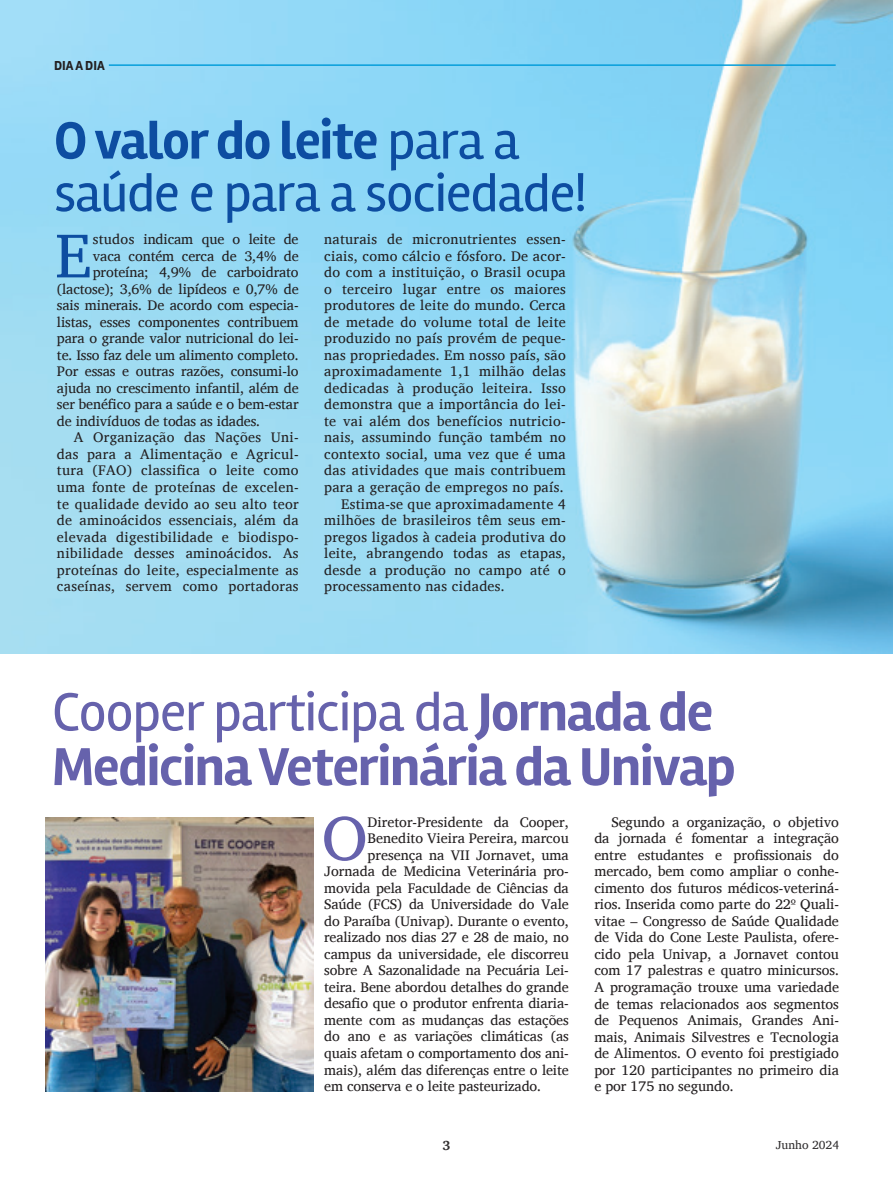
<style>
.page{position:relative;width:893px;height:1191px;background:#fff}
.page>*{position:absolute;margin:0;border:0;box-sizing:border-box;transform-origin:0 0}
.t1{font:63.45px "Charis SIL";color:#6662ac}
.t2{font:63.45px "Charis SIL";color:#0d4da1}
.t3{font:700 55.2px/54.8px "Rambla";letter-spacing:-.02em;color:#6662ac}
.t4{font:54px/52.3px "Rambla";letter-spacing:-.02em;color:#0d4da1}
.t5{font:14.25px/16.5px "Charis SIL";letter-spacing:.02em;color:#231f20;text-align:justify}
.t6{font:14.25px "Charis SIL";letter-spacing:-.01em;color:#231f20}
.t7{font:14.25px "Charis SIL";color:#231f20}
.t8{font:700 13.5px "Rambla";color:#231f20}
.t9{font:700 13.5px "Charis SIL";color:#312f30}
.t10{font:12px "Charis SIL";color:#312f30}
.s1{font-weight:700}
.s2{font-weight:400}
</style>
<div class="page">
<img style="left:0;top:0;width:893px;height:654px">
<hr style="left:109px;top:64px;width:727px;height:2px;background:#069edb">
<img style="left:46px;top:817px;width:267px;height:275px">
<p class="t8" style="left:54px;top:58px;width:52px">DIA A DIA</p>
<h3 class="t4" style="left:54px;top:114px;width:534px"><span class="s1">O valor do leite</span> para a saúde e para a sociedade!</h3>
<p class="t5" style="left:324px;top:231px;width:243px">naturais de micronutrientes essen-</p>
<p class="t5" style="left:324px;top:248px;width:243px">ciais, como cálcio e fósforo. De acor-</p>
<p class="t5" style="left:324px;top:264px;width:243px">do com a instituição, o Brasil ocupa</p>
<p class="t5" style="left:324px;top:281px;width:243px">o terceiro lugar entre os maiores</p>
<p class="t5" style="left:324px;top:297px;width:243px">produtores de leite do mundo. Cerca</p>
<p class="t5" style="left:324px;top:314px;width:243px">de metade do volume total de leite</p>
<p class="t5" style="left:324px;top:330px;width:243px">produzido no país provém de peque-</p>
<p class="t5" style="left:324px;top:347px;width:243px">nas propriedades. Em nosso país, são</p>
<p class="t5" style="left:324px;top:363px;width:243px">aproximadamente 1,1 milhão delas</p>
<p class="t5" style="left:324px;top:380px;width:243px">dedicadas à produção leiteira. Isso</p>
<p class="t5" style="left:324px;top:396px;width:243px">demonstra que a importância do lei-</p>
<p class="t5" style="left:324px;top:413px;width:243px">te vai além dos benefícios nutricio-</p>
<p class="t5" style="left:324px;top:429px;width:243px">nais, assumindo função também no</p>
<p class="t5" style="left:324px;top:446px;width:243px">contexto social, uma vez que é uma</p>
<p class="t5" style="left:324px;top:462px;width:243px">das atividades que mais contribuem</p>
<p class="t5" style="left:324px;top:479px;width:241px">para a geração de empregos no país.</p>
<p class="t5" style="left:341px;top:495px;width:226px">Estima-se que aproximadamente 4</p>
<p class="t5" style="left:324px;top:512px;width:243px">milhões de brasileiros têm seus em-</p>
<p class="t5" style="left:324px;top:528px;width:243px">pregos ligados à cadeia produtiva do</p>
<p class="t5" style="left:324px;top:545px;width:243px">leite, abrangendo todas as etapas,</p>
<p class="t5" style="left:324px;top:561px;width:243px">desde a produção no campo até o</p>
<p class="t5" style="left:324px;top:578px;width:182px">processamento nas cidades.</p>
<h1 class="t2" style="left:55px;top:218px;width:38px">E</h1>
<p class="t6" style="left:93px;top:231px;width:207px">studos indicam que o leite de</p>
<p class="t6" style="left:93px;top:248px;width:207px">vaca contém cerca de 3,4% de</p>
<p class="t6" style="left:93px;top:264px;width:207px">proteína; 4,9% de carboidrato</p>
<p class="t6" style="left:57px;top:281px;width:243px">(lactose); 3,6% de lipídeos e 0,7% de</p>
<p class="t6" style="left:57px;top:297px;width:243px">sais minerais. De acordo com especia-</p>
<p class="t6" style="left:57px;top:314px;width:243px">listas, esses componentes contribuem</p>
<p class="t6" style="left:57px;top:330px;width:243px">para o grande valor nutricional do lei-</p>
<p class="t6" style="left:57px;top:347px;width:243px">te. Isso faz dele um alimento completo.</p>
<p class="t6" style="left:57px;top:363px;width:243px">Por essas e outras razões, consumi-lo</p>
<p class="t6" style="left:57px;top:380px;width:243px">ajuda no crescimento infantil, além de</p>
<p class="t6" style="left:57px;top:396px;width:243px">ser benéfico para a saúde e o bem-estar</p>
<p class="t6" style="left:57px;top:413px;width:205px">de indivíduos de todas as idades.</p>
<p class="t5" style="left:74px;top:429px;width:226px">A Organização das Nações Uni-</p>
<p class="t5" style="left:57px;top:446px;width:243px">das para a Alimentação e Agricul-</p>
<p class="t5" style="left:57px;top:462px;width:243px">tura (FAO) classifica o leite como</p>
<p class="t5" style="left:57px;top:479px;width:243px">uma fonte de proteínas de excelen-</p>
<p class="t5" style="left:57px;top:495px;width:243px">te qualidade devido ao seu alto teor</p>
<p class="t5" style="left:57px;top:512px;width:243px">de aminoácidos essenciais, além da</p>
<p class="t5" style="left:57px;top:528px;width:243px">elevada digestibilidade e biodispo-</p>
<p class="t5" style="left:57px;top:545px;width:243px">nibilidade desses aminoácidos. As</p>
<p class="t5" style="left:57px;top:561px;width:243px">proteínas do leite, especialmente as</p>
<p class="t5" style="left:57px;top:578px;width:243px">caseínas, servem como portadoras</p>
<h2 class="t3" style="left:52px;top:685px;width:685px"><span class="s2">Cooper participa da</span> Jornada de<br>Medicina Veterinária da Univap</h2>
<h1 class="t1" style="left:322px;top:801px;width:47px">O</h1>
<p class="t7" style="left:368px;top:813px;width:203px">Diretor-Presidente da Cooper,</p>
<p class="t7" style="left:368px;top:830px;width:203px">Benedito Vieira Pereira, marcou</p>
<p class="t7" style="left:368px;top:846px;width:203px">presença na VII Jornavet, uma</p>
<p class="t6" style="left:324px;top:863px;width:246px">Jornada de Medicina Veterinária pro-</p>
<p class="t6" style="left:324px;top:879px;width:246px">movida pela Faculdade de Ciências da</p>
<p class="t6" style="left:324px;top:896px;width:246px">Saúde (FCS) da Universidade do Vale</p>
<p class="t6" style="left:324px;top:912px;width:246px">do Paraíba (Univap). Durante o evento,</p>
<p class="t6" style="left:324px;top:929px;width:246px">realizado nos dias 27 e 28 de maio, no</p>
<p class="t6" style="left:324px;top:945px;width:246px">campus da universidade, ele discorreu</p>
<p class="t6" style="left:324px;top:962px;width:246px">sobre A Sazonalidade na Pecuária Lei-</p>
<p class="t6" style="left:324px;top:978px;width:246px">teira. Bene abordou detalhes do grande</p>
<p class="t6" style="left:324px;top:995px;width:246px">desafio que o produtor enfrenta diaria-</p>
<p class="t6" style="left:324px;top:1011px;width:246px">mente com as mudanças das estações</p>
<p class="t6" style="left:324px;top:1028px;width:246px">do ano e as variações climáticas (as</p>
<p class="t6" style="left:324px;top:1044px;width:246px">quais afetam o comportamento dos ani-</p>
<p class="t6" style="left:324px;top:1061px;width:246px">mais), além das diferenças entre o leite</p>
<p class="t6" style="left:324px;top:1077px;width:219px">em conserva e o leite pasteurizado.</p>
<p class="t5" style="left:594px;top:813px;width:246px;text-indent:17px">Segundo a organização, o objetivo da jornada é fomentar a integração entre estudantes e profissionais do mercado, bem como ampliar o conhe&shy;cimento dos futuros médicos-veteriná&shy;rios. Inserida como parte do 22º Quali&shy;vitae – Congresso de Saúde Qualidade de Vida do Cone Leste Paulista, ofere&shy;cido pela Univap, a Jornavet contou com 17 palestras e quatro minicursos.<br>A programação trouxe uma variedade de temas relacionados aos segmentos de Pequenos Animais, Grandes Ani&shy;mais, Animais Silvestres e Tecnologia de Alimentos. O evento foi prestigiado por 120 participantes no primeiro dia e por 175 no segundo.</p>
<p class="t9" style="left:442px;top:1137px;width:9px">3</p>
<p class="t10" style="left:776px;top:1138px;width:65px">Junho 2024</p>
</div>
